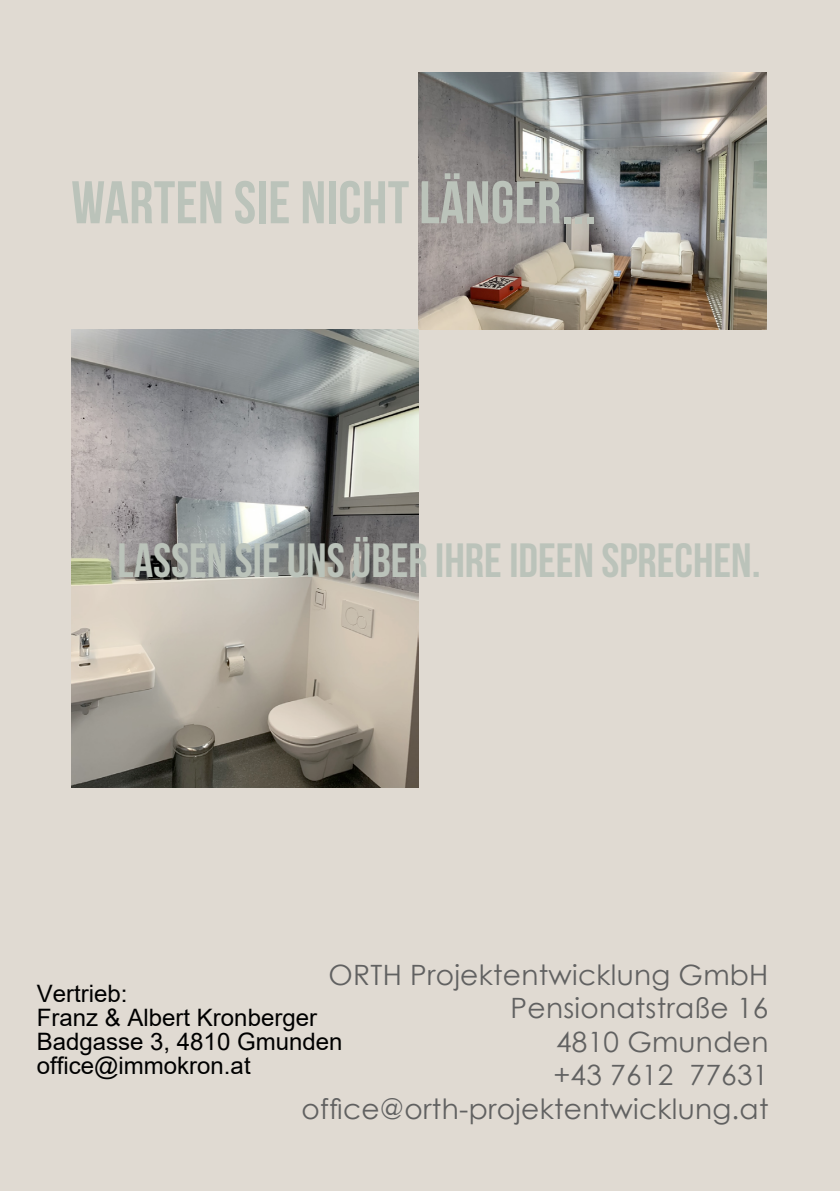
<style>
.page{position:relative;width:840px;height:1191px;background:#fff}
.page>*{position:absolute;margin:0;border:0;box-sizing:border-box;transform-origin:0 0}
.t1{font:60px "Bebas Neue";letter-spacing:.005em;color:#bbc3ba}
.t2{font:48px "Bebas Neue";color:#bbc3ba}
.t3{font:28px/33.6px "Century Gothic";letter-spacing:.01em;color:#616161;text-align:right}
.t4{font:24px/24px "Arial";color:#000}
</style>
<div class="page">
<div style="left:0;top:0;width:839px;height:1191px;background:#e0dad2"></div>
<img style="left:418px;top:72px;width:348px;height:257px">
<img style="left:71px;top:329px;width:347px;height:458px">
<h1 class="t1" style="left:71px;top:170px;width:525px">WARTEN SIE NICHT LÄNGER...</h1>
<h2 class="t2" style="left:117px;top:534px;width:644px">LASSEN SIE UNS ÜBER IHRE IDEEN SPRECHEN.</h2>
<p class="t3" style="left:301px;top:957px;width:468px">ORTH Projektentwicklung GmbH<br>Pensionatstraße 16<br>4810 Gmunden<br>+43 7612 77631 office@orth-projektentwicklung.at</p>
<p class="t4" style="left:37px;top:981px;width:307px">Vertrieb:<br>Franz &amp; Albert Kronberger<br>Badgasse 3, 4810 Gmunden office@immokron.at</p>
</div>
